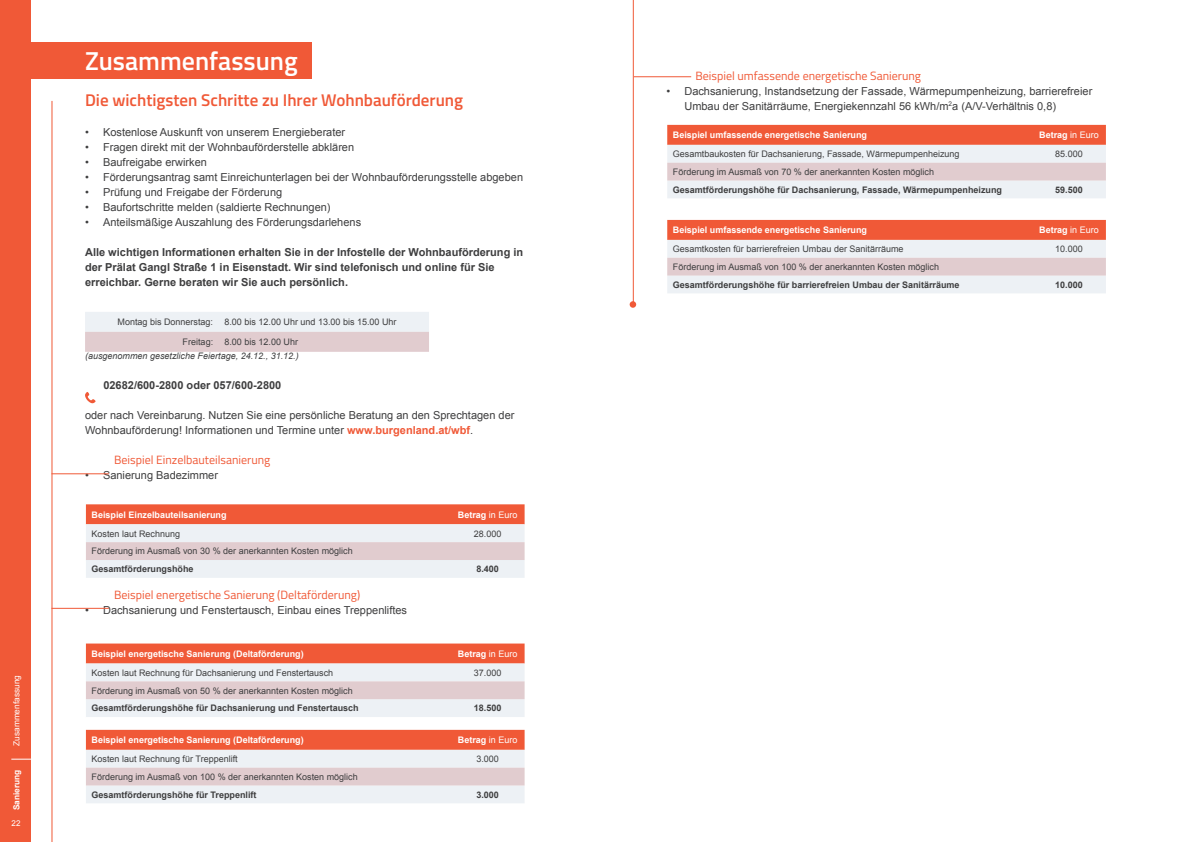
<style>
.page{position:relative;width:1191px;height:842px;background:#fff}
.page>*{position:absolute;margin:0;border:0;box-sizing:border-box;transform-origin:0 0}
.t1{font:600 26px "Titillium";color:#fff}
.t2{font:600 17px "Titillium";color:#f05937}
.t3{font:12px "Titillium";color:#f05937}
.t4{font:11px/15px "Arial";color:#3e3e3f}
.t5{font:700 11px/15px "Arial";color:#3e3e3f}
.t6{font:9px "Arial";color:#3e3e3f}
.t7{font:700 9px "Arial";color:#fff}
.t8{font:700 9px "Arial";color:#3e3e3f}
.t9{font:italic 9px "Arial";color:#3e3e3f}
.t10{font:8.3px "Arial";color:#fff}
.t11{font:700 8.3px "Arial";color:#fff}
.t12{font:8px "Arial";color:#fff}
.s1{font-weight:700;color:#f05937}
.s2{font-weight:400}
</style>
<div class="page">
<div style="left:0;top:0;width:31px;height:842px;background:#f05937"></div>
<div style="left:14px;top:43px;width:298px;height:36px;background:#f05937"></div>
<hr style="left:51px;top:101px;width:1px;height:741px;background:#f05937">
<hr style="left:51px;top:473px;width:58px;height:1px;background:#f05937">
<hr style="left:51px;top:608px;width:58px;height:1px;background:#f05937">
<svg style="left:86px;top:504px;width:438px;height:74px;background:#ebbfb9"></svg>
<svg style="left:86px;top:643px;width:438px;height:74px;background:#ebbfb9"></svg>
<svg style="left:667px;top:125px;width:439px;height:73px;background:#eabeb8"></svg>
<svg style="left:667px;top:220px;width:439px;height:73px;background:#eabeb8"></svg>
<svg style="left:86px;top:730px;width:438px;height:73px;background:#ebbeb8"></svg>
<svg style="left:85px;top:312px;width:344px;height:40px;background:#e7dee2"></svg>
<svg style="left:11px;top:759px;width:20px;height:1px"></svg>
<svg style="left:85px;top:392px;width:11px;height:12px"></svg>
<hr style="left:633px;top:0;width:1px;height:304px;background:#f05937">
<div style="left:629px;top:301px;width:7px;height:7px;background:#f05937;border-radius:50%"></div>
<hr style="left:634px;top:76px;width:57px;height:1px;background:#f05937">
<p class="t10" style="left:11px;top:746px;width:72px;rotate:-90deg">Zusammenfassung</p>
<p class="t11" style="left:11px;top:810px;width:42px;rotate:-90deg">Sanierung</p>
<p class="t12" style="left:12px;top:818px;width:10px">22</p>
<h1 class="t1" style="left:85px;top:41px;width:214px">Zusammenfassung</h1>
<h2 class="t2" style="left:85px;top:88px;width:379px">Die wichtigsten Schritte zu Ihrer Wohnbauförderung</h2>
<p class="t4" style="left:85px;top:125px;width:262px">• Kostenlose Auskunft von unserem Energieberater</p>
<p class="t4" style="left:85px;top:140px;width:271px">• Fragen direkt mit der Wohnbauförderstelle abklären</p>
<p class="t4" style="left:85px;top:155px;width:123px">• Baufreigabe erwirken</p>
<p class="t4" style="left:85px;top:170px;width:439px">• Förderungsantrag samt Einreichunterlagen bei der Wohnbauförderungsstelle abgeben</p>
<p class="t4" style="left:85px;top:185px;width:199px">• Prüfung und Freigabe der Förderung</p>
<p class="t4" style="left:85px;top:200px;width:247px">• Baufortschritte melden (saldierte Rechnungen)</p>
<p class="t4" style="left:85px;top:215px;width:278px">• Anteilsmäßige Auszahlung des Förderungsdarlehens</p>
<p class="t5" style="left:85px;top:245px;width:440px">Alle wichtigen Informationen erhalten Sie in der Infostelle der Wohnbauförderung in der Prälat Gangl Straße 1 in Eisenstadt. Wir sind telefonisch und online für Sie erreichbar. Gerne beraten wir Sie auch persönlich.</p>
<p class="t6" style="left:118px;top:316px;width:97px">Montag bis Donnerstag:</p>
<p class="t6" style="left:224px;top:316px;width:174px">8.00 bis 12.00 Uhr und 13.00 bis 15.00 Uhr</p>
<p class="t6" style="left:183px;top:336px;width:32px">Freitag:</p>
<p class="t6" style="left:224px;top:336px;width:75px">8.00 bis 12.00 Uhr</p>
<p class="t9" style="left:85px;top:350px;width:215px">(ausgenommen gesetzliche Feiertage, 24.12., 31.12.)</p>
<p class="t5" style="left:103px;top:378px;width:179px">02682/600-2800 oder 057/600-2800</p>
<p class="t4" style="left:85px;top:408px;width:431px">oder nach Vereinbarung. Nutzen Sie eine persönliche Beratung an den Sprechtagen der<br>Wohnbauförderung! Informationen und Termine unter <span class="s1">www.burgenland.at/wbf</span>.</p>
<p class="t3" style="left:114px;top:451px;width:158px">Beispiel Einzelbauteilsanierung</p>
<p class="t4" style="left:85px;top:468px;width:134px">• Sanierung Badezimmer</p>
<p class="t7" style="left:92px;top:508px;width:137px">Beispiel Einzelbauteilsanierung</p>
<p class="t7" style="left:458px;top:508px;width:61px">Betrag <span class="s2">in Euro</span></p>
<p class="t6" style="left:92px;top:527px;width:90px">Kosten laut Rechnung</p>
<p class="t6" style="left:474px;top:527px;width:29px">28.000</p>
<p class="t6" style="left:92px;top:545px;width:263px">Förderung im Ausmaß von 30 % der anerkannten Kosten möglich</p>
<p class="t8" style="left:92px;top:563px;width:104px">Gesamtförderungshöhe</p>
<p class="t8" style="left:476px;top:563px;width:24px">8.400</p>
<p class="t3" style="left:114px;top:586px;width:247px">Beispiel energetische Sanierung (Deltaförderung)</p>
<p class="t4" style="left:85px;top:603px;width:323px">• Dachsanierung und Fenstertausch, Einbau eines Treppenliftes</p>
<p class="t7" style="left:92px;top:648px;width:214px">Beispiel energetische Sanierung (Deltaförderung)</p>
<p class="t7" style="left:458px;top:648px;width:61px">Betrag <span class="s2">in Euro</span></p>
<p class="t6" style="left:92px;top:667px;width:243px">Kosten laut Rechnung für Dachsanierung und Fenstertausch</p>
<p class="t6" style="left:474px;top:667px;width:29px">37.000</p>
<p class="t6" style="left:92px;top:684px;width:263px">Förderung im Ausmaß von 50 % der anerkannten Kosten möglich</p>
<p class="t8" style="left:92px;top:702px;width:269px">Gesamtförderungshöhe für Dachsanierung und Fenstertausch</p>
<p class="t8" style="left:474px;top:702px;width:29px">18.500</p>
<p class="t7" style="left:92px;top:734px;width:214px">Beispiel energetische Sanierung (Deltaförderung)</p>
<p class="t7" style="left:458px;top:734px;width:61px">Betrag <span class="s2">in Euro</span></p>
<p class="t6" style="left:92px;top:753px;width:148px">Kosten laut Rechnung für Treppenlift</p>
<p class="t6" style="left:476px;top:753px;width:24px">3.000</p>
<p class="t6" style="left:92px;top:771px;width:268px">Förderung im Ausmaß von 100 % der anerkannten Kosten möglich</p>
<p class="t8" style="left:92px;top:789px;width:167px">Gesamtförderungshöhe für Treppenlift</p>
<p class="t8" style="left:476px;top:789px;width:24px">3.000</p>
<p class="t3" style="left:695px;top:67px;width:227px">Beispiel umfassende energetische Sanierung</p>
<p class="t4" style="left:684px;top:84px;width:409px;text-indent:-18px">• Dachsanierung, Instandsetzung der Fassade, Wärmepumpenheizung, barrierefreier<br>Umbau der Sanitärräume, Energiekennzahl 56 kWh/m<sup>2</sup>a (A/V-Verhältnis 0,8)</p>
<p class="t7" style="left:673px;top:129px;width:196px">Beispiel umfassende energetische Sanierung</p>
<p class="t7" style="left:1039px;top:129px;width:61px">Betrag <span class="s2">in Euro</span></p>
<p class="t6" style="left:673px;top:148px;width:288px">Gesamtbaukosten für Dachsanierung, Fassade, Wärmepumpenheizung</p>
<p class="t6" style="left:1055px;top:148px;width:29px">85.000</p>
<p class="t6" style="left:673px;top:166px;width:263px">Förderung im Ausmaß von 70 % der anerkannten Kosten möglich</p>
<p class="t8" style="left:673px;top:184px;width:331px">Gesamtförderungshöhe für Dachsanierung, Fassade, Wärmepumpenheizung</p>
<p class="t8" style="left:1055px;top:184px;width:29px">59.500</p>
<p class="t7" style="left:673px;top:224px;width:196px">Beispiel umfassende energetische Sanierung</p>
<p class="t7" style="left:1039px;top:224px;width:61px">Betrag <span class="s2">in Euro</span></p>
<p class="t6" style="left:673px;top:243px;width:232px">Gesamtkosten für barrierefreien Umbau der Sanitärräume</p>
<p class="t6" style="left:1055px;top:243px;width:29px">10.000</p>
<p class="t6" style="left:673px;top:261px;width:268px">Förderung im Ausmaß von 100 % der anerkannten Kosten möglich</p>
<p class="t8" style="left:673px;top:279px;width:288px">Gesamtförderungshöhe für barrierefreien Umbau der Sanitärräume</p>
<p class="t8" style="left:1055px;top:279px;width:29px">10.000</p>
</div>
